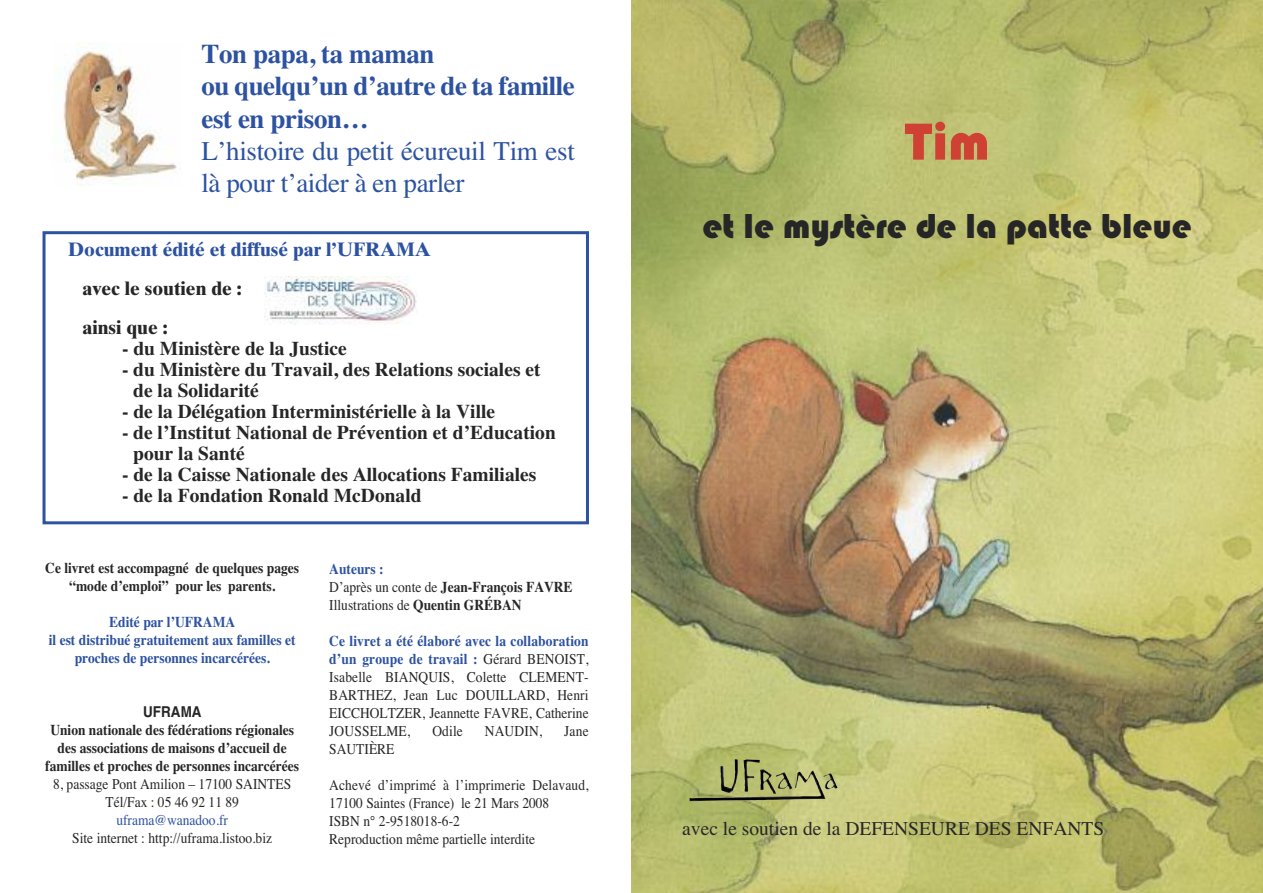
<style>
.page{position:relative;width:1263px;height:893px;background:#fff}
.page>*{position:absolute;margin:0;border:0;box-sizing:border-box;transform-origin:0 0}
.t1{font:54px "Bauhaus 93";color:#cf4233}
.t2{font:36px "Bauhaus 93";color:#272627}
.t3{font:700 27px/32.4px "Times";letter-spacing:-.02em;color:#2c52a1}
.t4{font:27px/32.4px "Times";letter-spacing:-.015em;color:#2c52a1}
.t5{font:700 19.5px/21px "Times";color:#272627}
.t6{font:19.5px "Times";color:#272627}
.t7{font:700 19.5px "Times Ten";color:#2c52a1}
.t8{font:700 19.5px/39px "Times Ten";color:#272627}
.t9{font:15px/18px "Times";color:#272627;scale:.9 1}
.t10{font:700 15px/18px "Times";color:#272627;text-align:center;scale:.9 1}
.t11{font:700 15px/18px "Times";color:#2c52a1;text-align:center;scale:.9 1}
.t12{font:15px "Times";color:#2c52a1;scale:.9 1}
.t13{font:700 15px "Helvetica";color:#272627;scale:.9 1}
.s1{font-weight:700;color:#2c52a1}
.s2{font-weight:700}
</style>
<div class="page">
<img style="left:631px;top:0;width:632px;height:893px">
<img style="left:720px;top:759px;width:56px;height:35px">
<div style="left:43px;top:231px;width:546px;height:293px;border:3px solid #2c52a1"></div>
<img style="left:265px;top:276px;width:152px;height:48px">
<img style="left:53px;top:43px;width:124px;height:142px">
<h3 class="t3" style="left:201px;top:37px;width:375px">Ton papa, ta maman<br>ou quelqu’un d’autre de ta famille est en prison…</h3>
<h3 class="t4" style="left:201px;top:134px;width:375px">L’histoire du petit écureuil Tim est là pour t’aider à en parler</h3>
<h3 class="t7" style="left:68px;top:243px;width:365px">Document édité et diffusé par l’UFRAMA</h3>
<h3 class="t8" style="left:83px;top:271px;width:161px">avec le soutien de : ainsi que :</h3>
<h3 class="t5" style="left:122px;top:338px;width:226px">- du Ministère de la Justice</h3>
<h3 class="t5" style="left:133px;top:359px;width:409px;text-indent:-11px">- du Ministère du Travail, des Relations sociales et de la Solidarité</h3>
<h3 class="t5" style="left:122px;top:401px;width:375px">- de la Délégation Interministérielle à la Ville</h3>
<h3 class="t5" style="left:133px;top:422px;width:424px;text-indent:-11px">- de l’Institut National de Prévention et d’Education pour la Santé</h3>
<h3 class="t5" style="left:122px;top:464px;width:416px">- de la Caisse Nationale des Allocations Familiales</h3>
<h3 class="t5" style="left:122px;top:485px;width:301px">- de la Fondation Ronald McDonald</h3>
<p class="t10" style="left:45px;top:558px;width:284px">Ce livret est accompagné de quelques pages “mode d’emploi” pour les parents.</p>
<p class="t11" style="left:49px;top:612px;width:276px">Edité par l’UFRAMA<br>il est distribué gratuitement aux familles et proches de personnes incarcérées.</p>
<p class="t13" style="left:143px;top:706px;width:66px">UFRAMA</p>
<p class="t10" style="left:45px;top:720px;width:284px">Union nationale des fédérations régionales des associations de maisons d’accueil de familles et proches de personnes incarcérées</p>
<p class="t9" style="left:53px;top:774px;width:266px;text-align:center">8, passage Pont Amilion – 17100 SAINTES<br>Tél/Fax : 05 46 92 11 89</p>
<p class="t12" style="left:116px;top:811px;width:126px">uframa@wanadoo.fr</p>
<p class="t9" style="left:72px;top:828px;width:224px">Site internet : http://uframa.listoo.biz</p>
<p class="t9" style="left:329px;top:560px;width:272px"><span class="s1">Auteurs :<br></span>D’après un conte de <span class="s2">Jean-François FAVRE<br></span>Illustrations de <span class="s2">Quentin GRÉBAN</span></p>
<p class="t9" style="left:329px;top:632px;width:290px;text-align:justify"><span class="s1">Ce livret a été élaboré avec la collaboration d’un groupe de travail :</span> Gérard BENOIST, Isabelle BIANQUIS, Colette CLEMENT-BARTHEZ, Jean Luc DOUILLARD, Henri EICCHOLTZER, Jeannette FAVRE, Catherine JOUSSELME,</p>
<p class="t9" style="left:432px;top:722px;width:35px">Odile</p>
<p class="t9" style="left:485px;top:722px;width:65px">NAUDIN,</p>
<p class="t9" style="left:564px;top:722px;width:29px">Jane</p>
<p class="t9" style="left:329px;top:740px;width:74px">SAUTIÈRE</p>
<p class="t9" style="left:329px;top:776px;width:290px">Achevé d’imprimé à l’imprimerie Delavaud, 17100 Saintes (France) le 21 Mars 2008<br>ISBN n° 2-9518018-6-2<br>Reproduction même partielle interdite</p>
<h1 class="t1" style="left:904px;top:109px;width:87px">Tim</h1>
<h2 class="t2" style="left:703px;top:205px;width:491px">et le mystère de la patte bleue</h2>
<h3 class="t6" style="left:682px;top:817px;width:423px">avec le soutien de la DEFENSEURE DES ENFANTS</h3>
</div>
